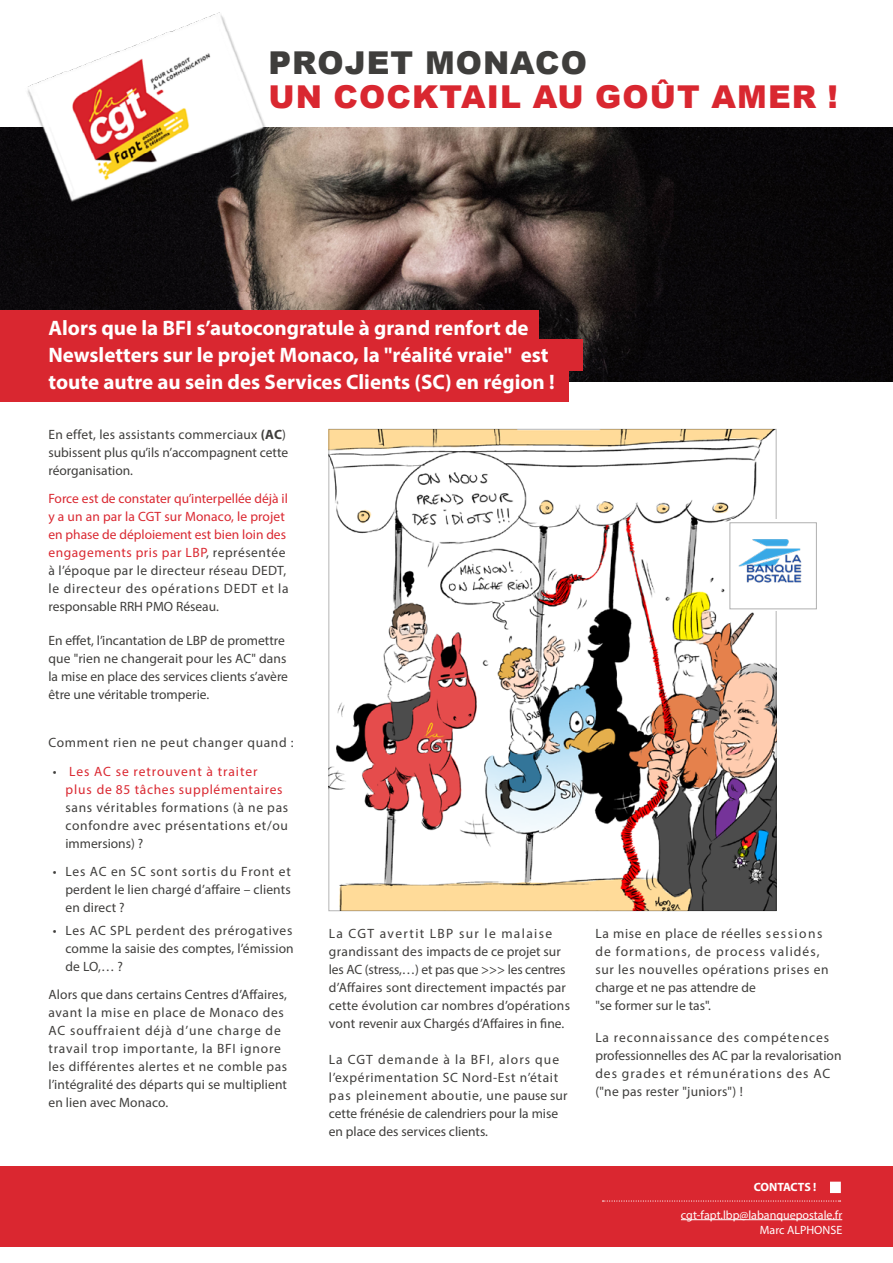
<style>
.page{position:relative;width:893px;height:1263px;background:#fff}
.page>*{position:absolute;margin:0;border:0;box-sizing:border-box;transform-origin:0 0}
.t1{font:900 31.5px "Arial";letter-spacing:.035em;color:#d92730}
.t2{font:900 31.5px "Arial";letter-spacing:.035em;color:#3f3e3c}
.t3{font:700 21px/27px "Myriad Pro";color:#fff}
.t4{font:13.5px/18px "Myriad Pro";letter-spacing:.02em;color:#3f3e3c;text-align:justify}
.t5{font:13.5px/18px "Myriad Pro";letter-spacing:.01em;color:#da2831}
.t6{font:13.5px/18px "Myriad Pro";color:#3f3e3c}
.t7{font:13.5px/18px "Myriad Pro";letter-spacing:.04em;color:#3f3e3c}
.t8{font:13.5px/18px "Myriad Pro";letter-spacing:.05em;color:#3f3e3c}
.t9{font:13.5px/18px "Myriad Pro";letter-spacing:.045em;color:#3f3e3c}
.t10{font:13.5px/18px "Myriad Pro";letter-spacing:.06em;color:#3f3e3c}
.t11{font:13.5px/18px "Myriad Pro";letter-spacing:.055em;color:#da2831}
.t12{font:12px/15px "Myriad Pro";color:#fff;text-align:right}
.t13{font:700 12px "Myriad Pro";letter-spacing:-.01em;color:#fff}
.s1{font-weight:700}
.s2{color:#3f3e3c}
</style>
<div class="page">
<img style="left:331px;top:431px;width:443px;height:478px">
<div style="left:0;top:1166px;width:893px;height:80px;background:#da2730"></div>
<img style="left:0;top:128px;width:893px;height:253px">
<div style="left:0;top:311px;width:539px;height:43px;background:#d92730"></div>
<div style="left:0;top:339px;width:583px;height:32px;background:#d92730"></div>
<div style="left:0;top:361px;width:569px;height:41px;background:#d92730"></div>
<div style="left:830px;top:1182px;width:11px;height:11px;background:#fff;border:2px solid #fff"></div>
<hr style="left:681px;top:1219px;width:161px;height:1px;background:#fff">
<svg style="left:602px;top:1200px;width:239px;height:1px"></svg>
<img style="left:24px;top:12px;width:246px;height:194px">
<div style="left:731px;top:519px;width:85px;height:91px;background:#fff"></div>
<img style="left:738px;top:539px;width:64px;height:44px">
<h1 class="t2" style="left:268px;top:40px;width:320px">PROJET MONACO</h1>
<h1 class="t1" style="left:268px;top:74px;width:571px">UN COCKTAIL AU GOÛT AMER !</h1>
<h2 class="t3" style="left:48px;top:314px;width:508px">Alors que la BFI s’autocongratule à grand renfort de<br>Newsletters sur le projet Monaco, la "réalité vraie" est toute autre au sein des Services Clients (SC) en région !</h2>
<p class="t6" style="left:48px;top:425px;width:241px">En effet, les assistants commerciaux <span class="s1">(AC</span>) subissent plus qu’ils n’accompagnent cette réorganisation.</p>
<p class="t5" style="left:48px;top:489px;width:242px">Force est de constater qu’interpellée déjà il y a un an par la CGT sur Monaco, le projet en phase de déploiement est bien loin des engagements pris par LBP<span class="s2">, représentée à l’époque par le directeur réseau DEDT, le directeur des opérations DEDT et la responsable RRH PMO Réseau.</span></p>
<p class="t6" style="left:48px;top:631px;width:241px">En effet, l’incantation de LBP de promettre que "rien ne changerait pour les AC" dans la mise en place des services clients s’avère être une véritable tromperie.</p>
<p class="t8" style="left:48px;top:733px;width:247px">Comment rien ne peut changer quand :</p>
<p class="t11" style="left:65px;top:762px;width:218px;text-indent:-13px"><span class="s2">•</span> Les AC se retrouvent à traiter plus de 85 tâches supplémentaires</p>
<p class="t4" style="left:65px;top:798px;width:224px">sans véritables formations (à ne pas confondre avec présentations et/ou immersions) ?</p>
<p class="t4" style="left:65px;top:862px;width:227px;text-indent:-13px">• Les AC en SC sont sortis du Front et perdent le lien chargé d’affaire – clients en direct ?</p>
<p class="t4" style="left:65px;top:921px;width:230px;text-indent:-13px">• Les AC SPL perdent des prérogatives comme la saisie des comptes, l’émission de LO,… ?</p>
<p class="t7" style="left:48px;top:985px;width:240px">Alors que dans certains Centres d’Affaires, avant la mise en place de Monaco des AC souffraient déjà d’une charge de travail trop importante, la BFI ignore les différentes alertes et ne comble pas l’intégralité des départs qui se multiplient en lien avec Monaco.</p>
<p class="t4" style="left:329px;top:925px;width:243px;text-align:left">La CGT avertit LBP sur le malaise grandissant des impacts de ce projet sur les AC (stress,…) et pas que &gt;&gt;&gt; les centres d’Affaires sont directement impactés par cette évolution car nombres d’opérations vont revenir aux Chargés d’Affaires in fine.</p>
<p class="t9" style="left:329px;top:1050px;width:240px">La CGT demande à la BFI, alors que l’expérimentation SC Nord-Est n’était pas pleinement aboutie, une pause sur cette frénésie de calendriers pour la mise en place des services clients.</p>
<p class="t8" style="left:595px;top:925px;width:235px">La mise en place de réelles sessions de formations, de process validés, sur les nouvelles opérations prises en charge et ne pas attendre de<br>"se former sur le tas".</p>
<p class="t10" style="left:595px;top:1028px;width:248px">La reconnaissance des compétences professionnelles des AC par la revalorisation des grades et rémunérations des AC ("ne pas rester "juniors") !</p>
<p class="t13" style="left:754px;top:1179px;width:64px">CONTACTS !</p>
<p class="t12" style="left:681px;top:1207px;width:163px">cgt-fapt.lbp@labanquepostale.fr<br>Marc ALPHONSE</p>
</div>
